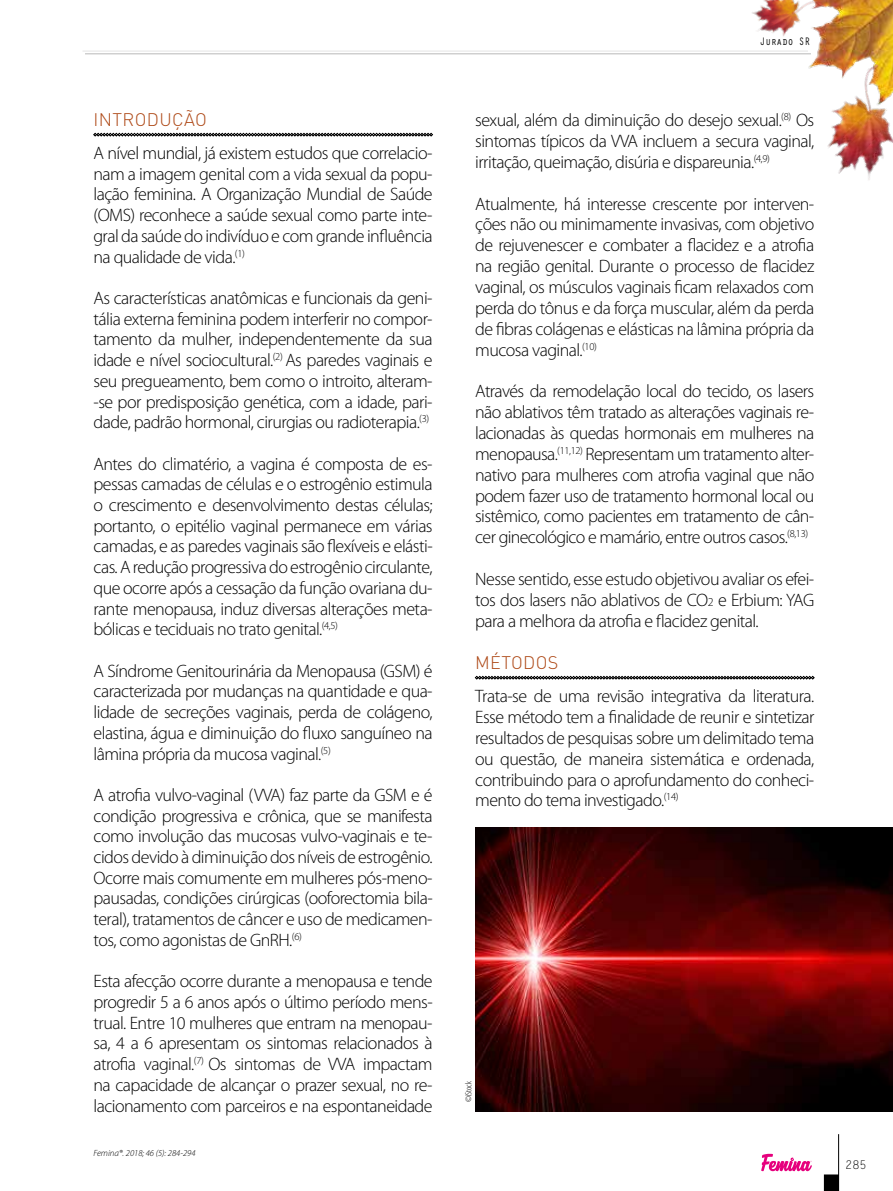
<style>
.page{position:relative;width:893px;height:1191px;background:#fff}
.page>*{position:absolute;margin:0;border:0;box-sizing:border-box;transform-origin:0 0}
.t1{font:300 18px/20.7px "Myriad Pro";letter-spacing:-.03em;color:#000;text-align:justify}
.t2{font:300 18px "DIN";letter-spacing:.02em;color:#ae4917}
.t3{font:12px "Letter Gothic Std";color:#000}
.t4{font:11.25px "Orator Std";letter-spacing:-.02em;color:#000;scale:.85 1}
.t5{font:italic 300 9px "Myriad Pro";color:#000}
.t6{font:300 condensed 9px "Myriad Pro";color:#000}
.s1{font-size:12px}
</style>
<div class="page">
<svg style="left:93px;top:133px;width:340px;height:3px"></svg>
<hr style="left:85px;top:53px;width:726px;height:2px;background:#000;opacity:.2">
<hr style="left:82px;top:50px;width:726px;height:2px;background:#ededed">
<svg style="left:475px;top:676px;width:339px;height:3px"></svg>
<img style="left:475px;top:827px;width:418px;height:284px">
<img style="left:774px;top:0;width:119px;height:62px">
<img style="left:808px;top:62px;width:85px;height:118px">
<img style="left:752px;top:0;width:70px;height:46px">
<hr style="left:838px;top:1134px;width:1px;height:57px;background:#000">
<svg style="left:824px;top:1174px;width:15px;height:17px"></svg>
<svg style="left:761px;top:1153px;width:51px;height:19px"></svg>
<p class="t2" style="left:94px;top:108px;width:115px">INTRODUÇÃO</p>
<p class="t1" style="left:94px;top:143px;width:341px">A nível mundial, já existem estudos que correlacio&shy;nam a imagem genital com a vida sexual da popu&shy;lação feminina. A Organização Mundial de Saúde (OMS) reconhece a saúde sexual como parte inte&shy;gral da saúde do indivíduo e com grande influência na qualidade de vida.<sup>(1)</sup></p>
<p class="t1" style="left:94px;top:288px;width:341px">As características anatômicas e funcionais da geni&shy;tália externa feminina podem interferir no compor&shy;tamento da mulher, independentemente da sua idade e nível sociocultural.<sup>(2)</sup> As paredes vaginais e seu pregueamento, bem como o introito, alteram--se por predisposição genética, com a idade, pari&shy;dade, padrão hormonal, cirurgias ou radioterapia.<sup>(3)</sup></p>
<p class="t1" style="left:94px;top:453px;width:341px">Antes do climatério, a vagina é composta de es&shy;pessas camadas de células e o estrogênio estimula o crescimento e desenvolvimento destas células; portanto, o epitélio vaginal permanece em várias camadas, e as paredes vaginais são flexíveis e elásti&shy;cas. A redução progressiva do estrogênio circulante, que ocorre após a cessação da função ovariana du&shy;rante menopausa, induz diversas alterações meta&shy;bólicas e teciduais no trato genital.<sup>(4,5)</sup></p>
<p class="t1" style="left:94px;top:660px;width:341px">A Síndrome Genitourinária da Menopausa (GSM) é caracterizada por mudanças na quantidade e qua&shy;lidade de secreções vaginais, perda de colágeno, elastina, água e diminuição do fluxo sanguíneo na lâmina própria da mucosa vaginal.<sup>(5)</sup></p>
<p class="t1" style="left:94px;top:785px;width:341px">A atrofia vulvo-vaginal (VVA) faz parte da GSM e é condição progressiva e crônica, que se manifesta como involução das mucosas vulvo-vaginais e te&shy;cidos devido à diminuição dos níveis de estrogênio.<br>Ocorre mais comumente em mulheres pós-meno&shy;pausadas, condições cirúrgicas (ooforectomia bila&shy;teral), tratamentos de câncer e uso de medicamen&shy;tos, como agonistas de GnRH.<sup>(6)</sup></p>
<p class="t1" style="left:94px;top:971px;width:341px">Esta afecção ocorre durante a menopausa e tende progredir 5 a 6 anos após o último período mens&shy;trual. Entre 10 mulheres que entram na menopau&shy;sa, 4 a 6 apresentam os sintomas relacionados à atrofia vaginal.<sup>(7)</sup> Os sintomas de VVA impactam na capacidade de alcançar o prazer sexual, no re&shy;lacionamento com parceiros e na espontaneidade</p>
<p class="t5" style="left:94px;top:1148px;width:103px">Femina®. 2018; 46 (5): 284-294</p>
<p class="t4" style="left:760px;top:33px;width:60px">Jurado SR</p>
<p class="t1" style="left:475px;top:110px;width:341px">sexual, além da diminuição do desejo sexual.<sup>(8)</sup> Os sintomas típicos da VVA incluem a secura vaginal, irritação, queimação, disúria e dispareunia.<sup>(4,9)</sup></p>
<p class="t1" style="left:475px;top:193px;width:341px">Atualmente, há interesse crescente por interven&shy;ções não ou minimamente invasivas, com objetivo de rejuvenescer e combater a flacidez e a atrofia na região genital. Durante o processo de flacidez vaginal, os músculos vaginais ficam relaxados com perda do tônus e da força muscular, além da perda de fibras colágenas e elásticas na lâmina própria da mucosa vaginal.<sup>(10)</sup></p>
<p class="t1" style="left:475px;top:381px;width:341px">Através da remodelação local do tecido, os lasers não ablativos têm tratado as alterações vaginais re&shy;lacionadas às quedas hormonais em mulheres na menopausa.<sup>(11,12)</sup> Representam um tratamento alter&shy;nativo para mulheres com atrofia vaginal que não podem fazer uso de tratamento hormonal local ou sistêmico, como pacientes em tratamento de cân&shy;cer ginecológico e mamário, entre outros casos.<sup>(8,13)</sup></p>
<p class="t1" style="left:475px;top:569px;width:341px">Nesse sentido, esse estudo objetivou avaliar os efei&shy;tos dos lasers não ablativos de CO<span class="s1">2</span> e Erbium: YAG para a melhora da atrofia e flacidez genital.</p>
<p class="t2" style="left:475px;top:651px;width:85px">MÉTODOS</p>
<p class="t1" style="left:475px;top:686px;width:341px">Trata-se de uma revisão integrativa da literatura.<br>Esse método tem a finalidade de reunir e sintetizar resultados de pesquisas sobre um delimitado tema ou questão, de maneira sistemática e ordenada, contribuindo para o aprofundamento do conheci&shy;mento do tema investigado.<sup>(14)</sup></p>
<p class="t6" style="left:464px;top:1102px;width:23px;rotate:-90deg">©iStock</p>
<p class="t3" style="left:845px;top:1157px;width:23px">285</p>
</div>
